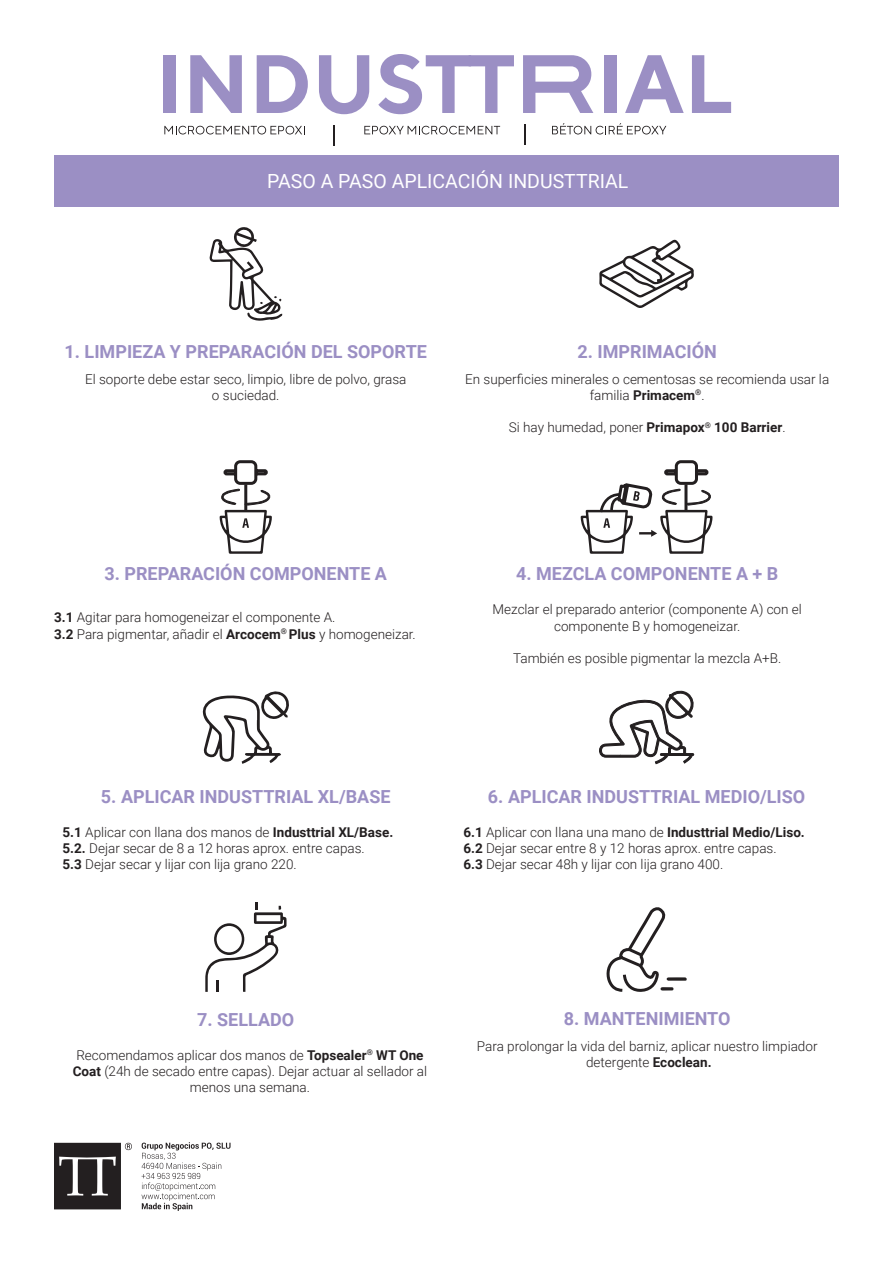
<style>
.page{position:relative;width:893px;height:1263px;background:#fff}
.page>*{position:absolute;margin:0;border:0;box-sizing:border-box;transform-origin:0 0}
.t1{font:19.5px "Roboto";color:#fff}
.t2{font:700 18px "Roboto";color:#9b8fc4}
.t3{font:300 13.5px/16.2px "Roboto";color:#231f20;text-align:center}
.t4{font:700 13.5px "Roboto";color:#231f20}
.s1{font-weight:700}
.s2{font-weight:300}
</style>
<div class="page">
<svg style="left:209px;top:227px;width:73px;height:94px"></svg>
<svg style="left:599px;top:239px;width:95px;height:69px"></svg>
<svg style="left:220px;top:460px;width:52px;height:94px"></svg>
<svg style="left:581px;top:460px;width:132px;height:94px"></svg>
<svg style="left:202px;top:691px;width:87px;height:73px"></svg>
<svg style="left:599px;top:690px;width:95px;height:74px"></svg>
<svg style="left:205px;top:902px;width:82px;height:90px"></svg>
<svg style="left:606px;top:907px;width:81px;height:85px"></svg>
<div style="left:163px;top:55px;width:13px;height:58px;background:#9b8fc4"></div>
<svg style="left:190px;top:55px;width:52px;height:58px"></svg>
<svg style="left:257px;top:55px;width:51px;height:58px"></svg>
<svg style="left:523px;top:55px;width:70px;height:58px"></svg>
<div style="left:604px;top:55px;width:13px;height:58px;background:#9b8fc4"></div>
<svg style="left:625px;top:55px;width:59px;height:58px"></svg>
<svg style="left:692px;top:55px;width:39px;height:58px"></svg>
<svg style="left:164px;top:126px;width:141px;height:8px"></svg>
<svg style="left:364px;top:126px;width:136px;height:8px"></svg>
<svg style="left:552px;top:123px;width:114px;height:11px"></svg>
<hr style="left:333px;top:126px;width:2px;height:20px;background:#231f20">
<svg style="left:525px;top:124px;width:1px;height:21px"></svg>
<svg style="left:319px;top:55px;width:50px;height:59px"></svg>
<svg style="left:378px;top:54px;width:136px;height:60px"></svg>
<svg style="left:142px;top:1142px;width:89px;height:69px"></svg>
<svg style="left:54px;top:1143px;width:78px;height:66px"></svg>
<div style="left:54px;top:155px;width:785px;height:51px;background:#9b8fc4"></div>
<p class="t1" style="left:267px;top:167px;width:363px">PASO A PASO APLICACIÓN INDUSTTRIAL</p>
<p class="t2" style="left:65px;top:339px;width:364px">1. LIMPIEZA Y PREPARACIÓN DEL SOPORTE</p>
<p class="t2" style="left:577px;top:339px;width:141px">2. IMPRIMACIÓN</p>
<p class="t3" style="left:85px;top:370px;width:323px">El soporte debe estar seco, limpio, libre de polvo, grasa</p>
<p class="t3" style="left:212px;top:386px;width:69px">o suciedad.</p>
<p class="t3" style="left:465px;top:370px;width:365px">En superficies minerales o cementosas se recomienda usar la familia <span class="s1">Primacem</span><sup>®</sup>.</p>
<p class="t3" style="left:509px;top:419px;width:278px">Si hay humedad, poner <span class="s1">Primapox</span><sup>®</sup> <span class="s1">100 Barrier</span>.</p>
<p class="t2" style="left:104px;top:561px;width:284px">3. PREPARACIÓN COMPONENTE A</p>
<p class="t2" style="left:516px;top:561px;width:264px">4. MEZCLA COMPONENTE A + B</p>
<p class="t3" style="left:54px;top:609px;width:283px"><span class="s1">3.1</span> Agitar para homogeneizar el componente A.</p>
<p class="t3" style="left:54px;top:625px;width:363px"><span class="s1">3.2</span> Para pigmentar, añadir el <span class="s1">Arcocem</span><sup>®</sup> <span class="s1">Plus</span> y homogeneizar.</p>
<p class="t3" style="left:493px;top:601px;width:311px">Mezclar el preparado anterior (componente A) con el componente B y homogeneizar.</p>
<p class="t3" style="left:513px;top:649px;width:270px">También es posible pigmentar la mezcla A+B.</p>
<p class="t2" style="left:101px;top:784px;width:291px">5. APLICAR INDUSTTRIAL XL/BASE</p>
<p class="t3" style="left:63px;top:823px;width:332px"><span class="s1">5.1</span> Aplicar con llana dos manos de <span class="s1">Industtrial XL/Base.</span></p>
<p class="t3" style="left:63px;top:840px;width:304px"><span class="s1">5.2.</span> Dejar secar de 8 a 12 horas aprox. entre capas.</p>
<p class="t3" style="left:63px;top:856px;width:236px"><span class="s1">5.3</span> Dejar secar y lijar con lija grano 220.</p>
<p class="t2" style="left:488px;top:784px;width:319px">6. APLICAR INDUSTTRIAL MEDIO/LISO</p>
<p class="t4" style="left:463px;top:823px;width:343px">6.1 <span class="s2">Aplicar con llana una mano de</span> Industtrial Medio/Liso.</p>
<p class="t3" style="left:463px;top:840px;width:315px"><span class="s1">6.2</span> Dejar secar entre 8 y 12 horas aprox. entre capas.</p>
<p class="t3" style="left:463px;top:856px;width:261px"><span class="s1">6.3</span> Dejar secar 48h y lijar con lija grano 400.</p>
<p class="t2" style="left:197px;top:1007px;width:99px">7. SELLADO</p>
<p class="t3" style="left:73px;top:1046px;width:356px">Recomendamos aplicar dos manos de <span class="s1">Topsealer</span><sup>®</sup> <span class="s1">WT One<br>Coat</span> (24h de secado entre capas). Dejar actuar al sellador al menos una semana.</p>
<p class="t2" style="left:564px;top:1006px;width:168px">8. MANTENIMIENTO</p>
<p class="t3" style="left:477px;top:1037px;width:342px">Para prolongar la vida del barniz, aplicar nuestro limpiador</p>
<p class="t3" style="left:586px;top:1054px;width:127px">detergente <span class="s1">Ecoclean.</span></p>
</div>
